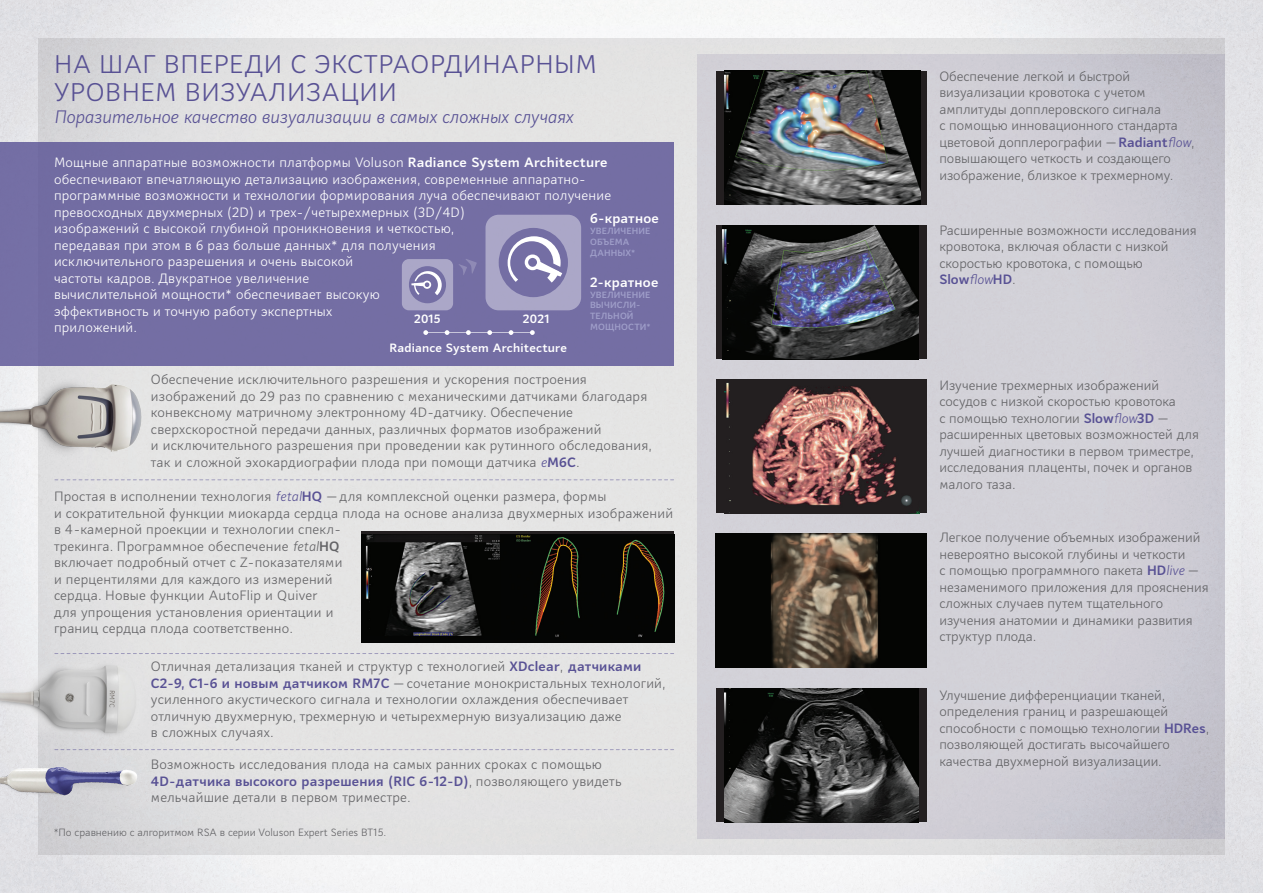
<style>
.page{position:relative;width:1263px;height:893px;background:#fff}
.page>*{position:absolute;margin:0;border:0;box-sizing:border-box;transform-origin:0 0}
.t1{font:300 25.5px/28.3px "Mediator";letter-spacing:.025em;color:#585194}
.t2{font:italic 300 18px "Mediator";color:#585194}
.t3{font:300 13.5px/16.5px "Mediator";letter-spacing:.015em;color:#636366}
.t4{font:300 13.5px/16.5px "Mediator";letter-spacing:.015em;color:#fff}
.t5{font:700 13.5px "Mediator";letter-spacing:.015em;color:#fff}
.t6{font:700 12px "Mediator";letter-spacing:.015em;color:#fff}
.t7{font:300 10.5px "Mediator";color:#636366}
.t8{font:700 9px/10.8px "Mediator";letter-spacing:.015em;color:#9f9ec9}
.s1{font-weight:700}
.s2{font-style:italic;color:#585194}
.s3{font-weight:700;color:#585194}
.s4{font-style:italic}
</style>
<div class="page">
<div style="left:1242px;top:0;width:21px;height:893px;background:#e5e6e9"></div>
<div style="left:38px;top:38px;width:1187px;height:817px;background:#e4e3e3"></div>
<div style="left:697px;top:54px;width:528px;height:785px;background:linear-gradient(to right,#cecdd3,#cdccd4)"></div>
<svg style="left:55px;top:479px;width:619px;height:1px"></svg>
<svg style="left:55px;top:653px;width:619px;height:1px"></svg>
<svg style="left:55px;top:749px;width:619px;height:1px"></svg>
<img style="left:0;top:761px;width:150px;height:42px">
<img style="left:0;top:369px;width:142px;height:102px">
<div style="left:0;top:142px;width:674px;height:224px;background:#746ea4"></div>
<hr style="left:424px;top:332px;width:108px;height:1px;background:#fff">
<svg style="left:423px;top:330px;width:5px;height:5px"></svg>
<svg style="left:445px;top:330px;width:4px;height:5px"></svg>
<svg style="left:466px;top:330px;width:5px;height:5px"></svg>
<svg style="left:487px;top:330px;width:5px;height:5px"></svg>
<svg style="left:509px;top:330px;width:4px;height:5px"></svg>
<svg style="left:530px;top:330px;width:5px;height:5px"></svg>
<svg style="left:485px;top:215px;width:96px;height:95px"></svg>
<svg style="left:459px;top:259px;width:18px;height:16px"></svg>
<svg style="left:402px;top:259px;width:51px;height:51px"></svg>
<img style="left:0;top:655px;width:135px;height:94px">
<div style="left:716px;top:71px;width:211px;height:134px;background:#231f20"></div>
<img style="left:725px;top:71px;width:195px;height:134px">
<img style="left:716px;top:534px;width:211px;height:134px">
<div style="left:716px;top:225px;width:211px;height:134px;background:#231f20"></div>
<img style="left:723px;top:225px;width:195px;height:134px">
<div style="left:716px;top:379px;width:211px;height:134px;background:#231f20"></div>
<img style="left:724px;top:382px;width:195px;height:131px">
<div style="left:716px;top:688px;width:211px;height:134px;background:#231f20"></div>
<img style="left:724px;top:688px;width:194px;height:134px">
<div style="left:361px;top:531px;width:313px;height:111px;background:linear-gradient(to right,#231f20,#231f20)"></div>
<img style="left:361px;top:535px;width:313px;height:107px">
<p class="t1" style="left:54px;top:50px;width:544px">НА ШАГ ВПЕРЕДИ С ЭКСТРАОРДИНАРНЫМ<br>УРОВНЕМ ВИЗУАЛИЗАЦИИ</p>
<p class="t2" style="left:54px;top:105px;width:521px">Поразительное качество визуализации в самых сложных случаях</p>
<p class="t4" style="left:54px;top:154px;width:559px">Мощные аппаратные возможности платформы Voluson <span class="s1">Radiance System Architecture </span>обеспечивают впечатляющую детализацию изображения, современные аппаратно&shy;программные возможности и технологии формирования луча обеспечивают получение превосходных двухмерных (2D) и трех-/четырехмерных (3D/4D)<br>изображений с высокой глубиной проникновения и четкостью,<br>передавая при этом в 6 раз больше данных* для получения<br>исключительного разрешения и очень высокой<br>частоты кадров. Двукратное увеличение<br>вычислительной мощности* обеспечивает высокую<br>эффективность и точную работу экспертных<br>приложений.</p>
<p class="t5" style="left:590px;top:210px;width:70px">6-кратное</p>
<p class="t8" style="left:590px;top:226px;width:62px">УВЕЛИЧЕНИЕ<br>ОБЪЕМА<br>ДАННЫХ*</p>
<p class="t5" style="left:590px;top:273px;width:70px">2-кратное</p>
<p class="t8" style="left:590px;top:289px;width:62px">УВЕЛИЧЕНИЕ<br>ВЫЧИСЛИ-<br>ТЕЛЬНОЙ<br>МОЩНОСТИ*</p>
<p class="t6" style="left:414px;top:311px;width:28px">2015</p>
<p class="t6" style="left:523px;top:311px;width:28px">2021</p>
<p class="t6" style="left:389px;top:340px;width:179px">Radiance System Architecture</p>
<p class="t3" style="left:151px;top:371px;width:503px">Обеспечение исключительного разрешения и ускорения построения изображений до 29 раз по сравнению с механическими датчиками благодаря конвексному матричному электронному 4D-датчику. Обеспечение сверхскоростной передачи данных, различных форматов изображений<br>и исключительного разрешения при проведении как рутинного обследования, так и сложной эхокардиографии плода при помощи датчика <span class="s2">e</span><span class="s3">M6C</span>.</p>
<p class="t3" style="left:54px;top:488px;width:620px">Простая в исполнении технология <span class="s2">fetal</span><span class="s3">HQ</span> — для комплексной оценки размера, формы<br>и сократительной функции миокарда сердца плода на основе анализа двухмерных изображений в 4-камерной проекции и технологии спекл-<br>трекинга. Программное обеспечение <span class="s4">fetal</span><span class="s1">HQ<br></span>включает подробный отчет с Z-показателями<br>и перцентилями для каждого из измерений<br>сердца. Новые функции AutoFlip и Quiver<br>для упрощения установления ориентации и<br>границ сердца плода соответственно.</p>
<p class="t3" style="left:151px;top:658px;width:516px">Отличная детализация тканей и структур с технологией <span class="s3">XDclear</span>, <span class="s3">датчиками C2-9, C1-6 и новым датчиком RM7C</span> — сочетание монокристальных технологий, усиленного акустического сигнала и технологии охлаждения обеспечивает отличную двухмерную, трехмерную и четырехмерную визуализацию даже<br>в сложных случаях.</p>
<p class="t3" style="left:151px;top:756px;width:472px">Возможность исследования плода на самых ранних сроках с помощью<br><span class="s3">4D-датчика высокого разрешения (RIC 6-12-D)</span>, позволяющего увидеть мельчайшие детали в первом триместре.</p>
<p class="t7" style="left:54px;top:825px;width:334px">*По сравнению с алгоритмом RSA в серии Voluson Expert Series BT15.</p>
<p class="t3" style="left:939px;top:68px;width:257px">Обеспечение легкой и быстрой визуализации кровотока с учетом амплитуды допплеровского сигнала<br>с помощью инновационного стандарта цветовой допплерографии — <span class="s3">Radiant</span><span class="s2">flow</span>, повышающего четкость и создающего изображение, близкое к трехмерному.</p>
<p class="t3" style="left:939px;top:222px;width:259px">Расширенные возможности исследования кровотока, включая области с низкой скоростью кровотока, с помощью<br><span class="s3">Slow</span><span class="s2">flow</span><span class="s3">HD</span>.</p>
<p class="t3" style="left:939px;top:377px;width:261px">Изучение трехмерных изображений сосудов с низкой скоростью кровотока<br>с помощью технологии <span class="s3">Slow</span><span class="s2">flow</span><span class="s3">3D</span> — расширенных цветовых возможностей для лучшей диагностики в первом триместре, исследования плаценты, почек и органов малого таза.</p>
<p class="t3" style="left:939px;top:529px;width:271px">Легкое получение объемных изображений невероятно высокой глубины и четкости<br>с помощью программного пакета <span class="s3">HD</span><span class="s2">live</span> — незаменимого приложения для прояснения сложных случаев путем тщательного изучения анатомии и динамики развития структур плода.</p>
<p class="t3" style="left:939px;top:687px;width:272px">Улучшение дифференциации тканей, определения границ и разрешающей способности с помощью технологии <span class="s3">HDRes</span>, позволяющей достигать высочайшего качества двухмерной визуализации.</p>
</div>
